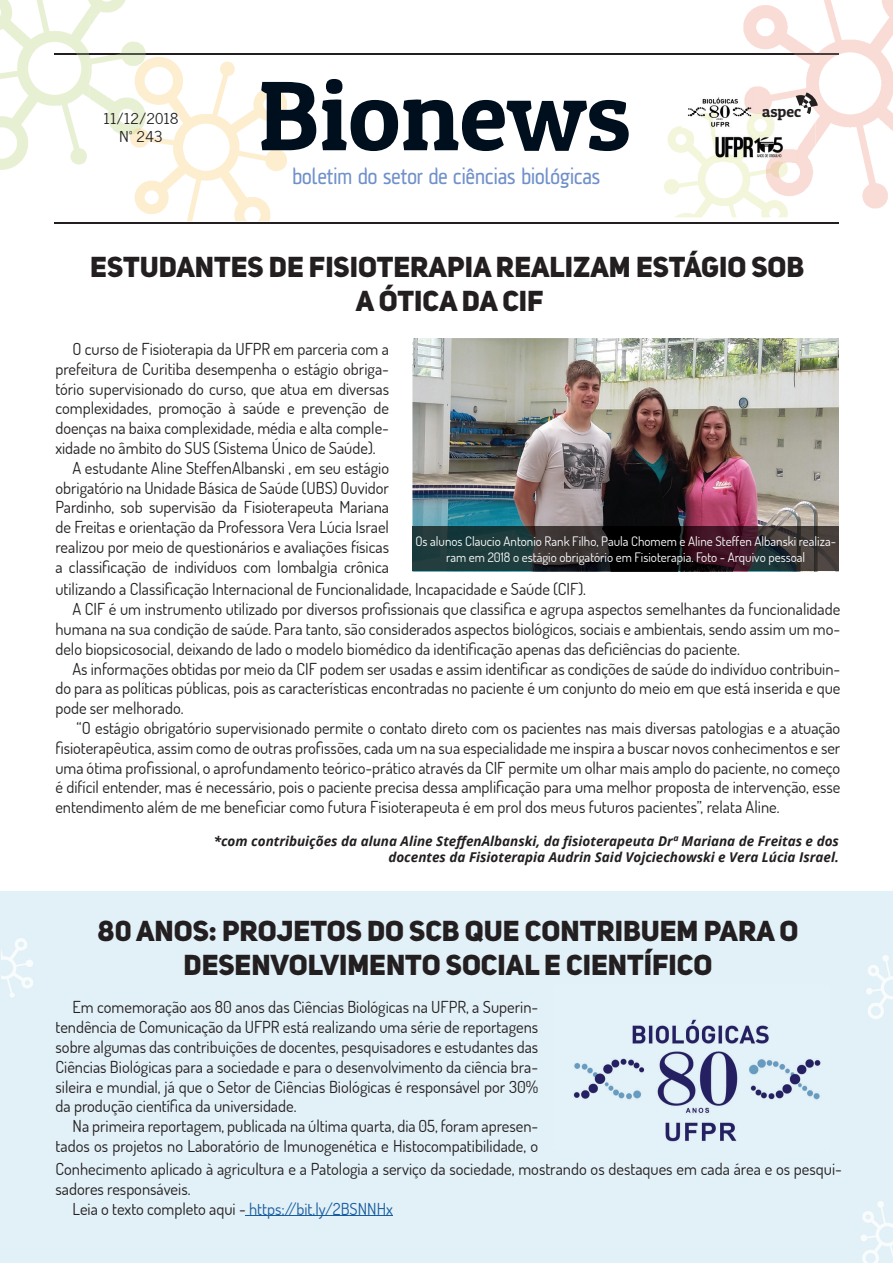
<style>
.page{position:relative;width:893px;height:1263px;background:#fff}
.page>*{position:absolute;margin:0;border:0;box-sizing:border-box;transform-origin:0 0}
.t1{font:99px "Patua One";color:#000f1e}
.t2{font:28.5px/34.2px "Uni Sans Heavy CAPS";color:#231f20;text-align:center}
.t3{font:22.5px "AF Klampenborg";color:#7090ca}
.t4{font:16.5px/19.8px "Dosis";color:#231f20;text-align:justify}
.t5{font:15.9px "Patua One";color:#231f20}
.t6{font:15px/18px "News Cycle";color:#231f20;text-align:center}
.t7{font:italic 700 13.5px/16.2px "Open Sans";color:#231f20;text-align:right}
.t8{font:13.05px/15.6px "Dosis";color:#fff;text-align:center}
.s1{color:#175d9e}
</style>
<div class="page">
<img style="left:185px;top:61px;width:102px;height:160px">
<img style="left:664px;top:126px;width:124px;height:91px">
<hr style="left:54px;top:53px;width:785px;height:2px;background:#231f20">
<hr style="left:54px;top:222px;width:785px;height:1px;background:#231f20">
<img style="left:0;top:0;width:126px;height:170px">
<img style="left:90px;top:15px;width:95px;height:199px">
<img style="left:743px;top:0;width:150px;height:209px">
<img style="left:697px;top:113px;width:118px;height:101px">
<img style="left:743px;top:53px;width:96px;height:2px">
<svg style="left:796px;top:92px;width:22px;height:22px"></svg>
<img style="left:702px;top:132px;width:96px;height:30px">
<img style="left:682px;top:89px;width:70px;height:42px">
<div style="left:0;top:891px;width:893px;height:372px;background:#e2f0f7"></div>
<img style="left:2px;top:934px;width:43px;height:80px">
<img style="left:851px;top:1200px;width:42px;height:63px">
<img style="left:852px;top:953px;width:41px;height:80px">
<img style="left:553px;top:985px;width:277px;height:165px">
<hr style="left:246px;top:1215px;width:147px;height:1px;background:#175d9e">
<img style="left:412px;top:338px;width:427px;height:234px">
<img style="left:412px;top:526px;width:427px;height:45px">
<p class="t6" style="left:104px;top:108px;width:77px">11/12/2018<br>Nº 243</p>
<h1 class="t1" style="left:258px;top:54px;width:374px">Bionews</h1>
<h3 class="t3" style="left:293px;top:164px;width:309px">boletim do setor de ciências biológicas</h3>
<p class="t5" style="left:762px;top:101px;width:41px">aspec</p>
<h2 class="t2" style="left:90px;top:249px;width:715px">ESTUDANTES DE FISIOTERAPIA REALIZAM ESTÁGIO SOb<br>A ÓTICA DA CIF</h2>
<p class="t4" style="left:72px;top:339px;width:318px">O curso de Fisioterapia da UFPR em parceria com a</p>
<p class="t4" style="left:55px;top:358px;width:335px">prefeitura de Curitiba desempenha o estágio obriga-</p>
<p class="t4" style="left:55px;top:378px;width:335px">tório supervisionado do curso, que atua em diversas</p>
<p class="t4" style="left:55px;top:398px;width:335px">complexidades, promoção à saúde e prevenção de</p>
<p class="t4" style="left:55px;top:418px;width:335px">doenças na baixa complexidade, média e alta comple-</p>
<p class="t4" style="left:55px;top:438px;width:322px">xidade no âmbito do SUS (Sistema Único de Saúde).</p>
<p class="t4" style="left:72px;top:457px;width:318px">A estudante Aline SteffenAlbanski , em seu estágio</p>
<p class="t4" style="left:55px;top:477px;width:335px">obrigatório na Unidade Básica de Saúde (UBS) Ouvidor</p>
<p class="t4" style="left:55px;top:497px;width:335px">Pardinho, sob supervisão da Fisioterapeuta Mariana</p>
<p class="t4" style="left:55px;top:517px;width:335px">de Freitas e orientação da Professora Vera Lúcia Israel</p>
<p class="t4" style="left:55px;top:537px;width:335px">realizou por meio de questionários e avaliações físicas</p>
<p class="t4" style="left:55px;top:556px;width:335px">a classificação de indivíduos com lombalgia crônica</p>
<p class="t4" style="left:55px;top:579px;width:532px">utilizando a Classificação Internacional de Funcionalidade, Incapacidade e Saúde (CIF).</p>
<p class="t4" style="left:72px;top:599px;width:769px">A CIF é um instrumento utilizado por diversos profissionais que classifica e agrupa aspectos semelhantes da funcionalidade</p>
<p class="t4" style="left:55px;top:618px;width:786px">humana na sua condição de saúde. Para tanto, são considerados aspectos biológicos, sociais e ambientais, sendo assim um mo-</p>
<p class="t4" style="left:55px;top:638px;width:686px">delo biopsicosocial, deixando de lado o modelo biomédico da identificação apenas das deficiências do paciente.</p>
<p class="t4" style="left:72px;top:658px;width:769px">As informações obtidas por meio da CIF podem ser usadas e assim identificar as condições de saúde do indivíduo contribuin-</p>
<p class="t4" style="left:55px;top:678px;width:787px">do para as políticas públicas, pois as características encontradas no paciente é um conjunto do meio em que está inserida e que</p>
<p class="t4" style="left:55px;top:698px;width:130px">pode ser melhorado.</p>
<p class="t4" style="left:77px;top:717px;width:765px">“O estágio obrigatório supervisionado permite o contato direto com os pacientes nas mais diversas patologias e a atuação</p>
<p class="t4" style="left:55px;top:737px;width:786px">fisioterapêutica, assim como de outras profissões, cada um na sua especialidade me inspira a buscar novos conhecimentos e ser</p>
<p class="t4" style="left:55px;top:757px;width:786px">uma ótima profissional, o aprofundamento teórico-prático através da CIF permite um olhar mais amplo do paciente, no começo</p>
<p class="t4" style="left:55px;top:777px;width:786px">é difícil entender, mas é necessário, pois o paciente precisa dessa amplificação para uma melhor proposta de intervenção, esse</p>
<p class="t4" style="left:55px;top:797px;width:726px">entendimento além de me beneficiar como futura Fisioterapeuta é em prol dos meus futuros pacientes”, relata Aline.</p>
<p class="t8" style="left:415px;top:533px;width:422px">Os alunos Claucio Antonio Rank Filho, Paula Chomem e Aline Steffen Albanski realiza&shy;ram em 2018 o estágio obrigatório em Fisioterapia. Foto - Arquivo pessoal</p>
<p class="t7" style="left:214px;top:833px;width:627px">*com contribuições da aluna Aline SteffenAlbanski, da fisioterapeuta Drª Mariana de Freitas e dos docentes da Fisioterapia Audrin Said Vojciechowski e Vera Lúcia Israel.</p>
<h2 class="t2" style="left:98px;top:913px;width:702px">80 ANOS: PROJETOS DO SCB QUE CONTRIBUEM PARA O<br>DESENVOLVIMENTO SOCIAL E CIENTÍFICO</h2>
<p class="t4" style="left:56px;top:997px;width:484px;text-indent:17px">Em comemoração aos 80 anos das Ciências Biológicas na UFPR, a Superin&shy;tendência de Comunicação da UFPR está realizando uma série de reportagens sobre algumas das contribuições de docentes, pesquisadores e estudantes das Ciências Biológicas para a sociedade e para o desenvolvimento da ciência bra&shy;sileira e mundial, já que o Setor de Ciências Biológicas é responsável por 30% da produção científica da universidade.</p>
<p class="t4" style="left:56px;top:1116px;width:484px;text-align:right">Na primeira reportagem, publicada na última quarta, dia 05, foram apresen&shy;tados os projetos no Laboratório de Imunogenética e Histocompatibilidade, o</p>
<p class="t4" style="left:56px;top:1159px;width:788px">Conhecimento aplicado à agricultura e a Patologia a serviço da sociedade, mostrando os destaques em cada área e os pesqui-</p>
<p class="t4" style="left:56px;top:1178px;width:136px">sadores responsáveis.</p>
<p class="t4" style="left:73px;top:1198px;width:322px">Leia o texto completo aqui - <span class="s1">https://bit.ly/2BSNNHx</span></p>
</div>
